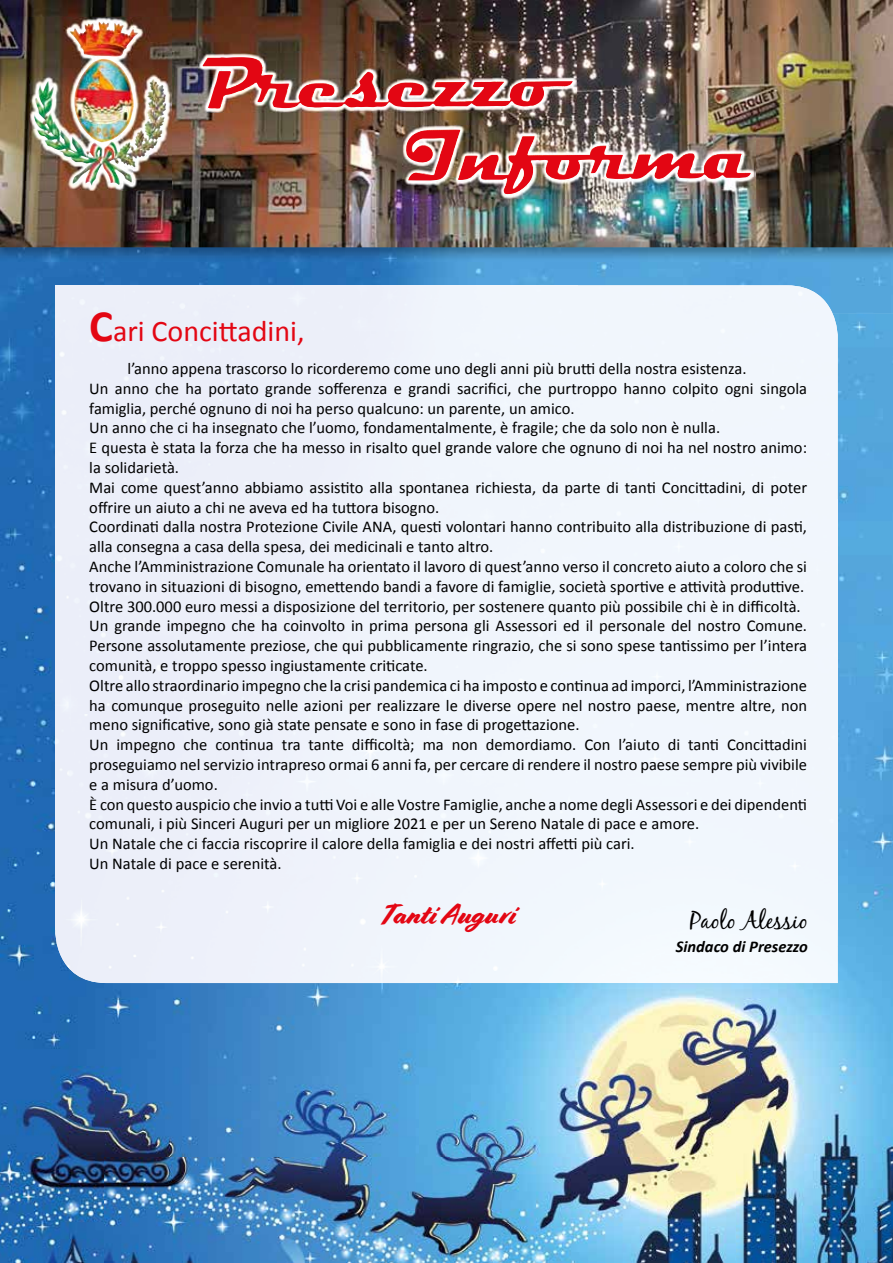
<style>
.page{position:relative;width:893px;height:1263px;background:#fff}
.page>*{position:absolute;margin:0;border:0;box-sizing:border-box;transform-origin:0 0}
.t1{font:30px "Calibri";color:#e30613}
.t2{font:28.5px "Cortado";color:#e30613}
.t3{font:24px "Black Jack";color:#000}
.t4{font:16.5px/19.8px "Calibri";color:#000}
.t5{font:italic 700 16.5px "Calibri";color:#000}
.s1{font-weight:700;font-size:45px}
</style>
<div class="page">
<img style="left:0;top:261px;width:105px;height:1002px">
<img style="left:105px;top:261px;width:788px;height:52px">
<img style="left:838px;top:313px;width:55px;height:633px">
<img style="left:105px;top:983px;width:630px;height:280px">
<img style="left:735px;top:946px;width:158px;height:317px">
<div style="left:55px;top:285px;width:783px;height:698px;background:#f0f5fc"></div>
<img style="left:0;top:0;width:893px;height:261px">
<img style="left:199px;top:53px;width:378px;height:59px">
<img style="left:203px;top:57px;width:370px;height:52px">
<img style="left:402px;top:125px;width:353px;height:73px">
<img style="left:405px;top:129px;width:346px;height:67px">
<img style="left:29px;top:17px;width:142px;height:174px">
<img style="left:70px;top:22px;width:83px;height:120px">
<h1 class="t1" style="left:89px;top:311px;width:217px"><span class="s1">C</span>ari Concittadini,</h1>
<p class="t4" style="left:89px;top:358px;width:719px;text-indent:38px">l’anno appena trascorso lo ricorderemo come uno degli anni più brutti della nostra esistenza.<br>Un anno che ha portato grande sofferenza e grandi sacrifici, che purtroppo hanno colpito ogni singola famiglia, perché ognuno di noi ha perso qualcuno: un parente, un amico.<br>Un anno che ci ha insegnato che l’uomo, fondamentalmente, è fragile; che da solo non è nulla.<br>E questa è stata la forza che ha messo in risalto quel grande valore che ognuno di noi ha nel nostro animo: la solidarietà.<br>Mai come quest’anno abbiamo assistito alla spontanea richiesta, da parte di tanti Concittadini, di poter offrire un aiuto a chi ne aveva ed ha tuttora bisogno.<br>Coordinati dalla nostra Protezione Civile ANA, questi volontari hanno contribuito alla distribuzione di pasti, alla consegna a casa della spesa, dei medicinali e tanto altro.<br>Anche l’Amministrazione Comunale ha orientato il lavoro di quest’anno verso il concreto aiuto a coloro che si trovano in situazioni di bisogno, emettendo bandi a favore di famiglie, società sportive e attività produttive.<br>Oltre 300.000 euro messi a disposizione del territorio, per sostenere quanto più possibile chi è in difficoltà.<br>Un grande impegno che ha coinvolto in prima persona gli Assessori ed il personale del nostro Comune.<br>Persone assolutamente preziose, che qui pubblicamente ringrazio, che si sono spese tantissimo per l’intera comunità, e troppo spesso ingiustamente criticate.<br>Oltre allo straordinario impegno che la crisi pandemica ci ha imposto e continua ad imporci, l’Amministrazione ha comunque proseguito nelle azioni per realizzare le diverse opere nel nostro paese, mentre altre, non meno significative, sono già state pensate e sono in fase di progettazione.<br>Un impegno che continua tra tante difficoltà; ma non demordiamo. Con l’aiuto di tanti Concittadini proseguiamo nel servizio intrapreso ormai 6 anni fa, per cercare di rendere il nostro paese sempre più vivibile e a misura d’uomo.<br>È con questo auspicio che invio a tutti Voi e alle Vostre Famiglie, anche a nome degli Assessori e dei dipendenti comunali, i più Sinceri Auguri per un migliore 2021 e per un Sereno Natale di pace e amore.<br>Un Natale che ci faccia riscoprire il calore della famiglia e dei nostri affetti più cari.<br>Un Natale di pace e serenità.</p>
<h2 class="t2" style="left:380px;top:897px;width:139px">Tanti Auguri</h2>
<h3 class="t3" style="left:690px;top:905px;width:119px">Paolo Alessio</h3>
<p class="t5" style="left:676px;top:936px;width:134px">Sindaco di Presezzo</p>
</div>
